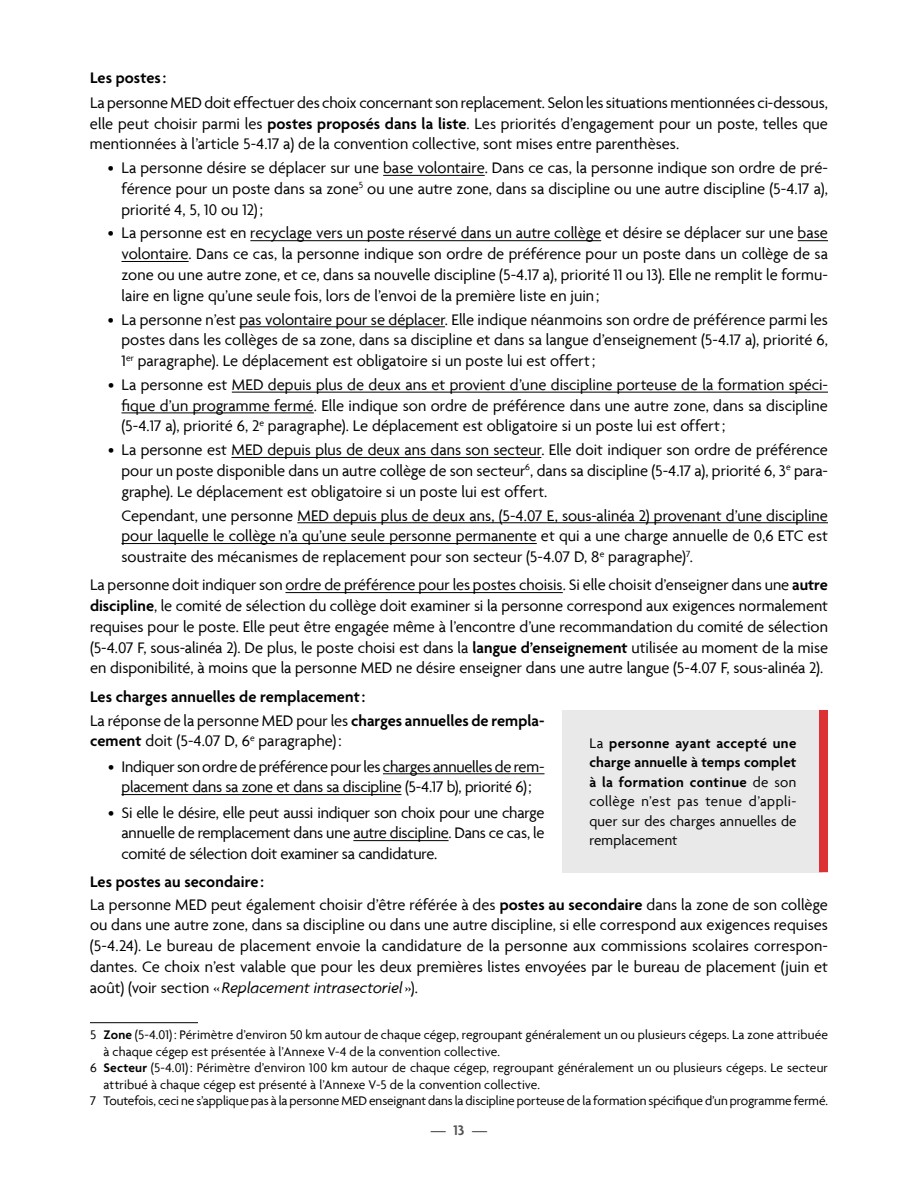
<style>
.page{position:relative;width:918px;height:1188px;background:#fff}
.page>*{position:absolute;margin:0;border:0;box-sizing:border-box;transform-origin:0 0}
.t1{font:16.5px/20.7px "Agenda";color:#000001;text-align:justify}
.t2{font:600 16.5px/23.9px "Agenda";letter-spacing:.005em;color:#000001}
.t3{font:15px/19.5px "Agenda";letter-spacing:.01em;color:#000001;text-align:justify}
.t4{font:600 15px "Agenda";color:#545553}
.t5{font:13.5px "Agenda";letter-spacing:.005em;color:#000001}
.s1{font-weight:600}
.s2{font-weight:400}
.s3{font-style:italic}
</style>
<div class="page">
<hr style="left:383px;top:175px;width:102px;height:1px;background:#000001">
<hr style="left:250px;top:240px;width:351px;height:1px;background:#000001">
<hr style="left:798px;top:240px;width:30px;height:1px;background:#000001">
<hr style="left:122px;top:261px;width:67px;height:1px;background:#000001">
<hr style="left:240px;top:327px;width:205px;height:1px;background:#000001">
<hr style="left:232px;top:392px;width:596px;height:1px;background:#000001">
<hr style="left:122px;top:413px;width:192px;height:1px;background:#000001">
<hr style="left:231px;top:457px;width:310px;height:1px;background:#000001">
<hr style="left:297px;top:523px;width:531px;height:1px;background:#000001">
<hr style="left:122px;top:543px;width:415px;height:1px;background:#000001">
<hr style="left:285px;top:592px;width:278px;height:1px;background:#000001">
<hr style="left:383px;top:774px;width:162px;height:1px;background:#000001">
<hr style="left:122px;top:794px;width:280px;height:1px;background:#000001">
<hr style="left:353px;top:840px;width:96px;height:1px;background:#000001">
<hr style="left:90px;top:1022px;width:108px;height:1px;background:#000001">
<div style="left:562px;top:710px;width:262px;height:162px;background:#e9e9e9"></div>
<div style="left:819px;top:710px;width:9px;height:162px;background:#dc3235"></div>
<p class="t2" style="left:90px;top:66px;width:78px">Les postes:</p>
<p class="t1" style="left:90px;top:92px;width:740px">La personne MED doit effectuer des choix concernant son replacement. Selon les situations mentionnées ci-dessous, elle peut choisir parmi les <span class="s1">postes proposés dans la liste</span>. Les priorités d’engagement pour un poste, telles que mentionnées à l’article 5-4.17 a) de la convention collective, sont mises entre parenthèses.</p>
<p class="t1" style="left:121px;top:157px;width:708px;text-indent:-13px">• La personne désire se déplacer sur une base volontaire. Dans ce cas, la personne indique son ordre de pré&shy;férence pour un poste dans sa zone<sup>5</sup> ou une autre zone, dans sa discipline ou une autre discipline (5-4.17 a), priorité 4, 5, 10 ou 12) ;</p>
<p class="t1" style="left:121px;top:222px;width:708px;text-indent:-13px">• La personne est en recyclage vers un poste réservé dans un autre collège et désire se déplacer sur une base volontaire. Dans ce cas, la personne indique son ordre de préférence pour un poste dans un collège de sa zone ou une autre zone, et ce, dans sa nouvelle discipline (5-4.17 a), priorité 11 ou 13). Elle ne remplit le formu&shy;laire en ligne qu’une seule fois, lors de l’envoi de la première liste en juin;</p>
<p class="t1" style="left:121px;top:308px;width:708px;text-indent:-13px">• La personne n’est pas volontaire pour se déplacer. Elle indique néanmoins son ordre de préférence parmi les postes dans les collèges de sa zone, dans sa discipline et dans sa langue d’enseignement (5-4.17 a), priorité 6, 1<sup>er</sup> paragraphe). Le déplacement est obligatoire si un poste lui est offert;</p>
<p class="t1" style="left:121px;top:374px;width:708px;text-indent:-13px">• La personne est MED depuis plus de deux ans et provient d’une discipline porteuse de la formation spéci&shy;fique d’un programme fermé. Elle indique son ordre de préférence dans une autre zone, dans sa discipline (5-4.17 a), priorité 6, 2<sup>e</sup> paragraphe). Le déplacement est obligatoire si un poste lui est offert;</p>
<p class="t1" style="left:122px;top:439px;width:708px;text-indent:-13px">• La personne est MED depuis plus de deux ans dans son secteur. Elle doit indiquer son ordre de préférence pour un poste disponible dans un autre collège de son secteur<sup>6</sup>, dans sa discipline (5-4.17 a), priorité 6, 3<sup>e</sup> para&shy;graphe). Le déplacement est obligatoire si un poste lui est offert.</p>
<p class="t1" style="left:121px;top:505px;width:708px">Cependant, une personne MED depuis plus de deux ans, (5-4.07 E, sous-alinéa 2) provenant d’une discipline pour laquelle le collège n’a qu’une seule personne permanente et qui a une charge annuelle de 0,6 ETC est soustraite des mécanismes de replacement pour son secteur (5-4.07 D, 8<sup>e</sup> paragraphe)<sup>7</sup>.</p>
<p class="t1" style="left:90px;top:574px;width:740px">La personne doit indiquer son ordre de préférence pour les postes choisis. Si elle choisit d’enseigner dans une <span class="s1">autre discipline</span>, le comité de sélection du collège doit examiner si la personne correspond aux exigences normalement requises pour le poste. Elle peut être engagée même à l’encontre d’une recommandation du comité de sélection (5-4.07 F, sous-alinéa 2). De plus, le poste choisi est dans la <span class="s1">langue d’enseignement</span> utilisée au moment de la mise en disponibilité, à moins que la personne MED ne désire enseigner dans une autre langue (5-4.07 F, sous-alinéa 2).</p>
<p class="t2" style="left:90px;top:686px;width:456px">Les charges annuelles de remplacement:<br><span class="s2">La réponse de la personne MED pour les</span> charges annuelles de rempla-</p>
<p class="t1" style="left:90px;top:730px;width:253px"><span class="s1">cement</span> doit (5-4.07 D, 6<sup>e</sup> paragraphe) :</p>
<p class="t1" style="left:108px;top:756px;width:438px;text-align:center">• Indiquerson ordre de préférence pourles charges annuelles de rem&shy;placement dans sa zone et dans sa discipline (5-4.17 b), priorité 6);</p>
<p class="t1" style="left:122px;top:802px;width:425px;text-indent:-13px">• Si elle le désire, elle peut aussi indiquer son choix pour une charge annuelle de remplacement dans une autre discipline. Dans ce cas, le comité de sélection doit examiner sa candidature.</p>
<p class="t1" style="left:90px;top:871px;width:739px;line-height:22.2px"><span class="s1">Les postes au secondaire :<br></span>La personne MED peut également choisir d’être référée à des <span class="s1">postes au secondaire</span> dans la zone de son collège</p>
<p class="t1" style="left:90px;top:915px;width:740px">ou dans une autre zone, dans sa discipline ou dans une autre discipline, si elle correspond aux exigences requises (5-4.24). Le bureau de placement envoie la candidature de la personne aux commissions scolaires correspon&shy;dantes. Ce choix n’est valable que pour les deux premières listes envoyées par le bureau de placement (juin et août) (voir section «<span class="s3">Replacement intrasectoriel</span>»).</p>
<p class="t5" style="left:90px;top:1027px;width:740px">5 <span class="s1">Zone</span> (5-4.01) : Périmètre d’environ 50 km autour de chaque cégep, regroupant généralement un ou plusieurs cégeps. La zone attribuée</p>
<p class="t5" style="left:104px;top:1043px;width:398px">à chaque cégep est présentée à l’Annexe V-4 de la convention collective.</p>
<p class="t5" style="left:90px;top:1060px;width:739px">6 <span class="s1">Secteur</span> (5-4.01) : Périmètre d’environ 100 km autour de chaque cégep, regroupant généralement un ou plusieurs cégeps. Le secteur</p>
<p class="t5" style="left:104px;top:1076px;width:438px">attribué à chaque cégep est présenté à l’Annexe V-5 de la convention collective.</p>
<p class="t5" style="left:90px;top:1093px;width:740px">7 Toutefois, ceci ne s’applique pas à la personne MEDenseignant dansla discipline porteuse de la formation spécifique d’un programme fermé.</p>
<p class="t3" style="left:590px;top:733px;width:209px">La <span class="s1">personne ayant accepté une charge annuelle à temps complet à la formation continue</span> de son collège n’est pas tenue d’appli&shy;quer sur des charges annuelles de remplacement</p>
<p class="t4" style="left:431px;top:1122px;width:58px">—13—</p>
</div>
